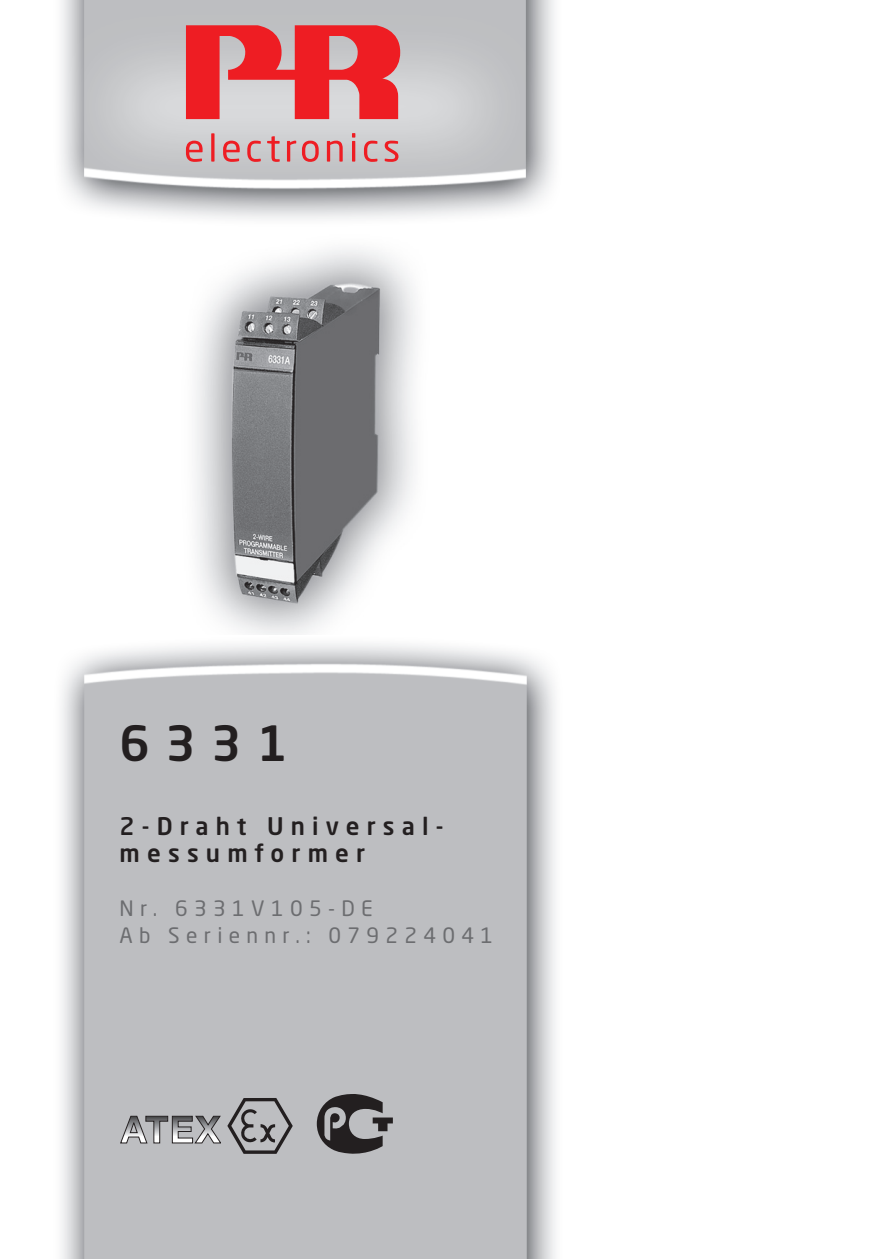
<style>
.page{position:relative;width:893px;height:1259px;background:#fff}
.page>*{position:absolute;margin:0;border:0;box-sizing:border-box;transform-origin:0 0}
.t1{font:500 48px "Neo Sans Pro";color:#231f20}
.t2{font:500 24px/27px "Neo Sans Pro";letter-spacing:.3em;color:#231f20}
.t3{font:21px/27px "Neo Sans Pro";letter-spacing:.3em;color:#6c6d70}
</style>
<div class="page">
<img style="left:195px;top:249px;width:221px;height:386px">
<img style="left:61px;top:643px;width:494px;height:616px">
<img style="left:61px;top:0;width:493px;height:219px">
<svg style="left:186px;top:141px;width:17px;height:21px"></svg>
<svg style="left:211px;top:133px;width:4px;height:29px"></svg>
<svg style="left:223px;top:141px;width:17px;height:21px"></svg>
<svg style="left:247px;top:141px;width:14px;height:21px"></svg>
<svg style="left:267px;top:136px;width:13px;height:26px"></svg>
<svg style="left:287px;top:141px;width:9px;height:21px"></svg>
<svg style="left:302px;top:141px;width:17px;height:21px"></svg>
<svg style="left:327px;top:141px;width:16px;height:21px"></svg>
<svg style="left:352px;top:133px;width:3px;height:29px"></svg>
<svg style="left:364px;top:141px;width:13px;height:21px"></svg>
<svg style="left:385px;top:141px;width:13px;height:21px"></svg>
<svg style="left:186px;top:25px;width:214px;height:94px"></svg>
<svg style="left:119px;top:1115px;width:101px;height:29px"></svg>
<svg style="left:227px;top:1098px;width:66px;height:55px"></svg>
<svg style="left:317px;top:1094px;width:76px;height:59px"></svg>
<h1 class="t1" style="left:120px;top:713px;width:169px">6331</h1>
<p class="t2" style="left:120px;top:812px;width:326px">2-Draht Universal&shy;messumformer</p>
<p class="t3" style="left:120px;top:894px;width:375px">Nr. 6331V105-DE<br>Ab Seriennr.: 079224041</p>
</div>
